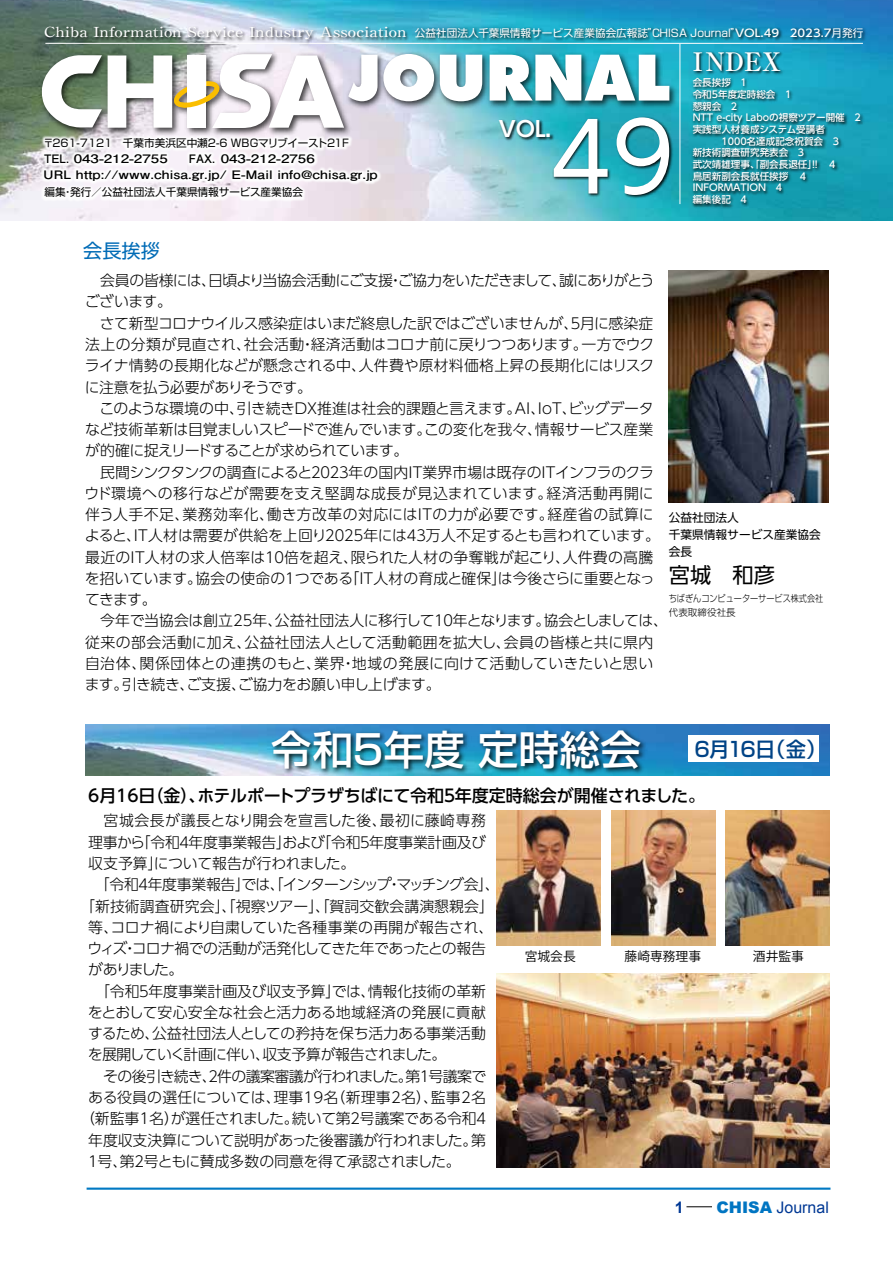
<style>
.page{position:relative;width:893px;height:1263px;background:#fff}
.page>*{position:absolute;margin:0;border:0;box-sizing:border-box;transform-origin:0 0}
.t1{font:94.65px "UD Shin Go Pro";color:#fff}
.t2{font:500 40.35px "Shin Go Pro";letter-spacing:.005em;color:#fff}
.t3{font:700 25.5px "Ryumin Pro";color:#fff}
.t4{font:21.3px "UD Shin Go Pro";color:#000}
.t5{font:700 21.3px "UD Shin Go Pro De";color:#fff}
.t6{font:500 20.4px "Shin Go Pro";letter-spacing:-.075em;color:#004386}
.t7{font:19.2px "UD Shin Go Pro";color:#006bb6}
.t8{font:500 16.95px "UD Shin Go Pro";letter-spacing:-.015em;color:#000}
.t9{font:15.9px "Arial";color:#003894}
.t10{font:700 15.9px "Arial";color:#003894}
.t11{font:300 14.85px/21.3px "UD Shin Go Pro";letter-spacing:-.015em;color:#000}
.t12{font:300 14.85px "UD Shin Go Pro";letter-spacing:.005em;color:#000}
.t13{font:300 14.85px "UD Shin Go Pro";letter-spacing:.015em;color:#000}
.t14{font:300 14.85px "UD Shin Go Pro";letter-spacing:-.045em;color:#000}
.t15{font:300 14.85px "UD Shin Go Pro";letter-spacing:-.075em;color:#000}
.t16{font:300 14.85px "UD Shin Go Pro";letter-spacing:-.035em;color:#000}
.t17{font:300 14.85px "UD Shin Go Pro";letter-spacing:.035em;color:#000}
.t18{font:500 13.8px "Ryumin Pro";color:#fff;scale:1.2 1}
.t19{font:12.75px "Koz Go Pro";color:#000}
.t20{font:700 11.7px/15.8px "Futo Go B101 Pro";color:#000}
.t21{font:11.7px/17px "UD Shin Go Pro";color:#000}
.t22{font:10.65px "Shin Go Pro";color:#000}
.t23{font:500 9.6px/11.7px "UD Shin Go Pro";color:#fff}
.t24{font:300 9.6px/14.9px "Shin Go Pro";color:#000;scale:.85 1}
.s1{font-family:"Shin Go Pro";font-weight:400;font-size:10.65px}
.s2{font-family:"UD Shin Go NT Pro";font-size:10.65px}
.s3{font-weight:900;color:#0075c2}
</style>
<div class="page">
<hr style="left:87px;top:1187px;width:743px;height:3px;background:#0079c3">
<svg style="left:686px;top:1206px;width:26px;height:1px"></svg>
<img style="left:0;top:0;width:893px;height:221px">
<img style="left:690px;top:46px;width:100px;height:29px">
<img style="left:690px;top:75px;width:198px;height:144px">
<img style="left:42px;top:22px;width:370px;height:24px">
<img style="left:412px;top:25px;width:460px;height:21px">
<img style="left:37px;top:49px;width:318px;height:84px">
<svg style="left:42px;top:55px;width:60px;height:72px"></svg>
<img style="left:343px;top:49px;width:337px;height:63px">
<svg style="left:108px;top:54px;width:326px;height:74px"></svg>
<svg style="left:440px;top:55px;width:42px;height:46px"></svg>
<svg style="left:490px;top:55px;width:179px;height:46px"></svg>
<img style="left:36px;top:133px;width:346px;height:69px">
<img style="left:36px;top:135px;width:345px;height:66px">
<img style="left:496px;top:116px;width:51px;height:35px">
<img style="left:547px;top:107px;width:132px;height:114px">
<hr style="left:680px;top:44px;width:1px;height:160px;background:#fff">
<img style="left:85px;top:724px;width:744px;height:51px">
<img style="left:266px;top:725px;width:384px;height:51px">
<img style="left:669px;top:271px;width:159px;height:232px">
<img style="left:725px;top:811px;width:104px;height:134px">
<img style="left:611px;top:811px;width:105px;height:134px">
<img style="left:496px;top:811px;width:105px;height:134px">
<img style="left:496px;top:973px;width:333px;height:195px">
<div style="left:688px;top:736px;width:131px;height:26px;background:#fff"></div>
<p class="t18" style="left:44px;top:21px;width:684px">Chiba Information Service Industry Association <span class="s1">公益社団法人千葉県情報サービス産業協会広報誌”CHISA Journal”</span><span class="s2">VOL.49 2023.7</span><span class="s1">月発行</span></p>
<p class="t22" style="left:43px;top:135px;width:307px">〒261-7121　千葉市美浜区中瀬2-6 WBGマリブイースト21F</p>
<p class="t20" style="left:44px;top:149px;width:125px">TEL. 043-212-2755</p>
<p class="t20" style="left:43px;top:149px;width:336px;text-indent:146px">FAX. 043-212-2756<br>URL http://www.chisa.gr.jp/ E-Mail info@chisa.gr.jp</p>
<p class="t22" style="left:44px;top:184px;width:260px">編集・発行／公益社団法人千葉県情報サービス産業協会</p>
<p class="t7" style="left:83px;top:235px;width:78px">会長挨拶</p>
<h3 class="t5" style="left:499px;top:112px;width:55px">VOL.</h3>
<h1 class="t1" style="left:549px;top:81px;width:126px">49</h1>
<h3 class="t3" style="left:693px;top:41px;width:93px">I ＮＤＥＸ</h3>
<p class="t23" style="left:693px;top:76px;width:169px">会長挨拶　1<br>令和5年度定時総会　1<br>懇親会　2<br>NTT e-city Laboの視察ツアー開催　2実践型人材養成システム受講者<br>　　　1000名達成記念祝賀会　3<br>新技術調査研究発表会　3<br>武次靖雄理事、「副会長退任」！！ 4<br>鳥居新副会長就任挨拶 4<br>INFORMATION　4<br>編集後記　4</p>
<p class="t11" style="left:85px;top:269px;width:585px;text-indent:16px">会員の皆様には、日頃より当協会活動にご支援・ご協力をいただきまして、誠にありがとうございます。<br>　さて新型コロナウイルス感染症はいまだ終息した訳ではございませんが、５月に感染症法上の分類が見直され、社会活動・経済活動はコロナ前に戻りつつあります。一方でウクライナ情勢の長期化などが懸念される中、人件費や原材料価格上昇の長期化にはリスクに注意を払う必要がありそうです。<br>　このような環境の中、引き続きDX推進は社会的課題と言えます。AI、IoT、ビッグデータなど技術革新は目覚ましいスピードで進んでいます。この変化を我々、情報サービス産業が的確に捉えリードすることが求められています。<br>　民間シンクタンクの調査によると２０２３年の国内IT業界市場は既存のITインフラのクラウド環境への移行などが需要を支え堅調な成長が見込まれています。経済活動再開に伴う人手不足、業務効率化、働き方改革の対応にはITの力が必要です。経産省の試算によると、IT人材は需要が供給を上回り２０２５年には４３万人不足するとも言われています。最近のIT人材の求人倍率は１０倍を超え、限られた人材の争奪戦が起こり、人件費の高騰を招いています。協会の使命の１つである「IT人材の育成と確保」は今後さらに重要となってきます。<br>　今年で当協会は創立25年、公益社団法人に移行して１０年となります。協会としましては、従来の部会活動に加え、公益社団法人として活動範囲を拡大し、会員の皆様と共に県内自治体、関係団体との連携のもと、業界・地域の発展に向けて活動していきたいと思います。引き続き、ご支援、ご協力をお願い申し上げます。</p>
<p class="t21" style="left:669px;top:508px;width:154px">公益社団法人<br>千葉県情報サービス産業協会会長</p>
<h3 class="t4" style="left:669px;top:558px;width:108px">宮城　和彦</h3>
<p class="t24" style="left:669px;top:589px;width:183px">ちばぎんコンピューターサービス株式会社代表取締役社長</p>
<h2 class="t2" style="left:271px;top:716px;width:371px">令和5年度 定時総会</h2>
<h3 class="t6" style="left:694px;top:732px;width:134px">6月16日（金）</h3>
<p class="t8" style="left:88px;top:781px;width:618px">6月16日（金）、ホテルポートプラザちばにて令和５年度定時総会が開催されました。</p>
<p class="t17" style="left:88px;top:809px;width:399px">　宮城会長が議長となり開会を宣言した後、最初に藤崎専務</p>
<p class="t11" style="left:88px;top:831px;width:399px">理事から「令和４年度事業報告」および「令和５年度事業計画及び</p>
<p class="t11" style="left:88px;top:852px;width:269px">収支予算」について報告が行われました。</p>
<p class="t15" style="left:95px;top:873px;width:406px">「令和４年度事業報告」では、「インターンシップ・マッチング会」、</p>
<p class="t12" style="left:80px;top:894px;width:415px">「新技術調査研究会」、「視察ツアー」、「賀詞交歓会講演懇親会」</p>
<p class="t12" style="left:88px;top:915px;width:407px">等、コロナ禍により自粛していた各種事業の再開が報告され、</p>
<p class="t16" style="left:88px;top:936px;width:400px">ウィズ・コロナ禍での活動が活発化してきた年であったとの報告</p>
<p class="t11" style="left:88px;top:958px;width:97px">がありました。</p>
<p class="t11" style="left:95px;top:980px;width:392px">「令和５年度事業計画及び収支予算」では、情報化技術の革新</p>
<p class="t13" style="left:88px;top:1000px;width:400px">をとおして安心安全な社会と活力ある地域経済の発展に貢献</p>
<p class="t11" style="left:88px;top:1022px;width:399px">するため、公益社団法人としての矜持を保ち活力ある事業活動</p>
<p class="t14" style="left:88px;top:1043px;width:360px">を展開していく計画に伴い、収支予算が報告されました。</p>
<p class="t14" style="left:103px;top:1064px;width:385px">その後引き続き、２件の議案審議が行われました。第１号議案で</p>
<p class="t13" style="left:88px;top:1085px;width:399px">ある役員の選任については、理事19名（新理事2名）、監事2名</p>
<p class="t11" style="left:80px;top:1107px;width:410px">（新監事1名）が選任されました。続いて第２号議案である令和４</p>
<p class="t11" style="left:88px;top:1129px;width:399px">年度収支決算について説明があった後審議が行われました。第</p>
<p class="t11" style="left:85px;top:1150px;width:377px">１号、第２号ともに賛成多数の同意を得て承認されました。</p>
<p class="t19" style="left:525px;top:948px;width:53px">宮城会長</p>
<p class="t19" style="left:625px;top:948px;width:78px">藤崎専務理事</p>
<p class="t19" style="left:753px;top:948px;width:53px">酒井監事</p>
<p class="t10" style="left:675px;top:1197px;width:10px">1</p>
<p class="t9" style="left:716px;top:1197px;width:114px"><span class="s3">CHISA</span> Journal</p>
</div>
